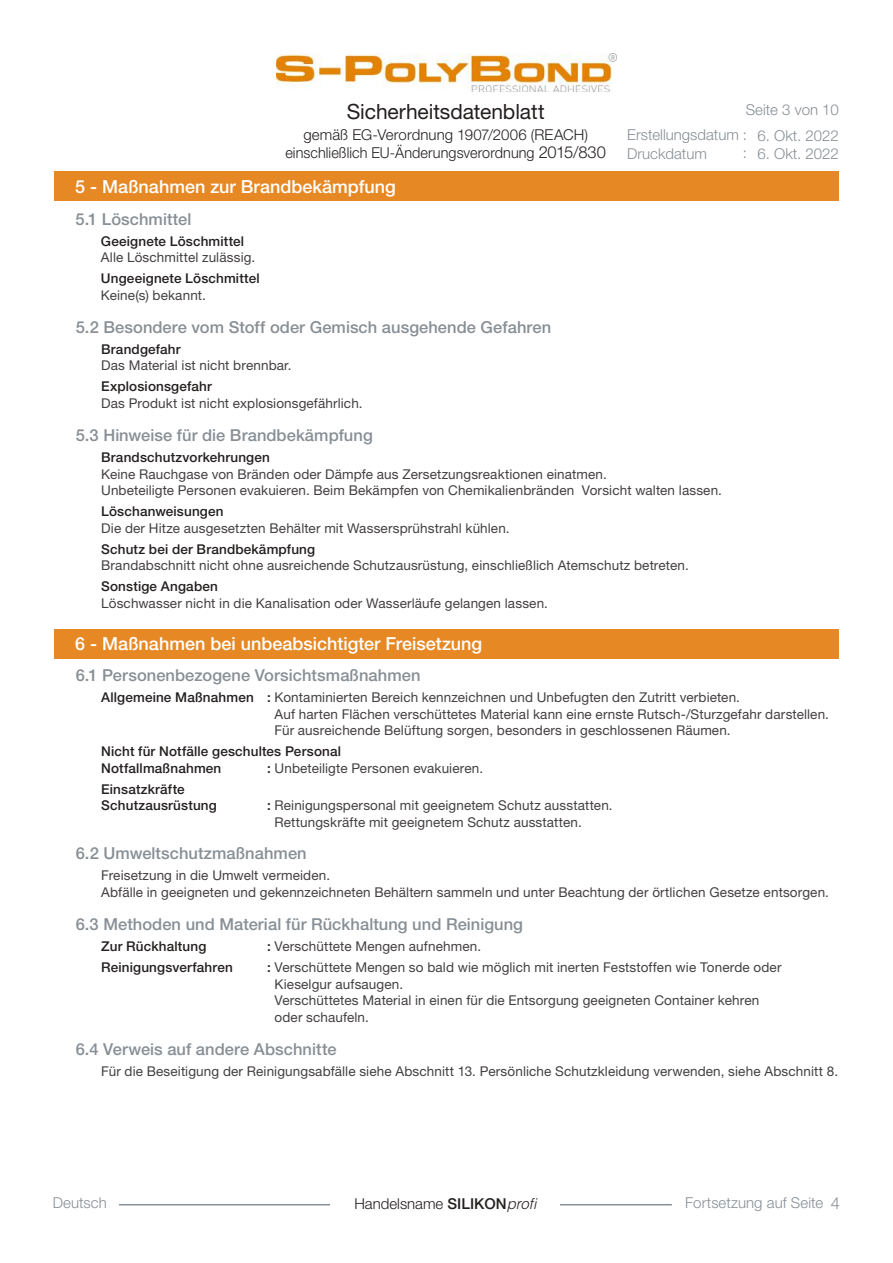
<style>
.page{position:relative;width:893px;height:1263px;background:#fff}
.page>*{position:absolute;margin:0;border:0;box-sizing:border-box;transform-origin:0 0}
.t1{font:21px "Helvetica Neue LT Std";letter-spacing:-.005em;color:#241f1f}
.t2{font:500 18px "Helvetica Neue LT Std";color:#fff}
.t3{font:500 16.5px "Helvetica Neue LT Std";letter-spacing:.005em;color:#888f95}
.t4{font:300 16.5px "Helvetica Neue LT Std";color:#888f95}
.t5{font:300 15px/18px "Helvetica Neue LT Std";letter-spacing:.005em;color:#241f1f;text-align:center}
.t6{font:300 15px/25.3px "Helvetica Neue LT Std";color:#888f95}
.t7{font:13.5px/16.5px "Helvetica Neue LT Std";letter-spacing:.01em;color:#444041}
.t8{font:500 13.5px/16.5px "Helvetica Neue LT Std";letter-spacing:.01em;color:#241f1f}
.s1{font-size:16.5px}
.s2{font-weight:500;color:#241f1f}
.s3{font-weight:500}
.s4{font-family:"Helvetica LT Std";font-style:italic}
</style>
<div class="page">
<img style="left:276px;top:53px;width:341px;height:39px">
<hr style="left:119px;top:1204px;width:553px;height:1px;background:#888f95">
<div style="left:331px;top:1198px;width:229px;height:30px;background:#fff"></div>
<div style="left:54px;top:171px;width:785px;height:30px;background:#e68925"></div>
<div style="left:54px;top:629px;width:785px;height:30px;background:#e68925"></div>
<h1 class="t1" style="left:347px;top:99px;width:199px">Sicherheitsdatenblatt</h1>
<p class="t5" style="left:285px;top:126px;width:322px">gemäß EG-Verordnung 1907/2006 (REACH) einschließlich EU-Änderungsverordnung <span class="s1">2015/830</span></p>
<h2 class="t2" style="left:75px;top:176px;width:322px">5 - Maßnahmen zur Brandbekämpfung</h2>
<p class="t3" style="left:75px;top:209px;width:118px">5.1 Löschmittel</p>
<p class="t8" style="left:101px;top:233px;width:145px">Geeignete Löschmittel</p>
<p class="t7" style="left:101px;top:249px;width:156px">Alle Löschmittel zulässig.</p>
<p class="t8" style="left:101px;top:270px;width:160px">Ungeeignete Löschmittel</p>
<p class="t7" style="left:101px;top:286px;width:107px">Keine(s) bekannt.</p>
<p class="t3" style="left:76px;top:317px;width:477px">5.2 Besondere vom Stoff oder Gemisch ausgehende Gefahren</p>
<p class="t8" style="left:101px;top:340px;width:81px">Brandgefahr</p>
<p class="t7" style="left:101px;top:357px;width:192px">Das Material ist nicht brennbar.</p>
<p class="t8" style="left:101px;top:378px;width:112px">Explosionsgefahr</p>
<p class="t7" style="left:101px;top:394px;width:263px">Das Produkt ist nicht explosionsgefährlich.</p>
<p class="t6" style="left:627px;top:97px;width:213px;text-indent:119px">Seite 3 von 10<br>Erstellungsdatum :</p>
<p class="t6" style="left:627px;top:140px;width:81px">Druckdatum</p>
<p class="t6" style="left:743px;top:140px;width:6px">:</p>
<p class="t6" style="left:757px;top:122px;width:83px">6. Okt. 2022</p>
<p class="t6" style="left:757px;top:140px;width:83px">6. Okt. 2022</p>
<p class="t3" style="left:76px;top:425px;width:299px">5.3 Hinweise für die Brandbekämpfung</p>
<p class="t8" style="left:101px;top:449px;width:170px">Brandschutzvorkehrungen</p>
<p class="t7" style="left:101px;top:465px;width:622px">Keine Rauchgase von Bränden oder Dämpfe aus Zersetzungsreaktionen einatmen.<br>Unbeteiligte Personen evakuieren. Beim Bekämpfen von Chemikalienbränden Vorsicht walten lassen.</p>
<p class="t8" style="left:101px;top:503px;width:124px">Löschanweisungen</p>
<p class="t7" style="left:101px;top:519px;width:410px">Die der Hitze ausgesetzten Behälter mit Wassersprühstrahl kühlen.</p>
<p class="t8" style="left:101px;top:540px;width:215px">Schutz bei der Brandbekämpfung</p>
<p class="t7" style="left:101px;top:557px;width:589px">Brandabschnitt nicht ohne ausreichende Schutzausrüstung, einschließlich Atemschutz betreten.</p>
<p class="t8" style="left:101px;top:578px;width:118px">Sonstige Angaben</p>
<p class="t7" style="left:101px;top:594px;width:448px">Löschwasser nicht in die Kanalisation oder Wasserläufe gelangen lassen.</p>
<h2 class="t2" style="left:75px;top:633px;width:408px">6 - Maßnahmen bei unbeabsichtigter Freisetzung</h2>
<p class="t3" style="left:76px;top:666px;width:346px">6.1 Personenbezogene Vorsichtsmaßnahmen</p>
<p class="t7" style="left:275px;top:689px;width:556px;text-indent:-173px"><span class="s2">Allgemeine Maßnahmen :</span> Kontaminierten Bereich kennzeichnen und Unbefugten den Zutritt verbieten.<br>Auf harten Flächen verschüttetes Material kann eine ernste Rutsch-/Sturzgefahr darstellen.<br>Für ausreichende Belüftung sorgen, besonders in geschlossenen Räumen.</p>
<p class="t8" style="left:101px;top:743px;width:241px">Nicht für Notfälle geschultes Personal<br>Notfallmaßnahmen</p>
<p class="t7" style="left:267px;top:760px;width:218px"><span class="s2">:</span> Unbeteiligte Personen evakuieren.</p>
<p class="t8" style="left:101px;top:781px;width:117px">Einsatzkräfte<br>Schutzausrüstung</p>
<p class="t7" style="left:275px;top:797px;width:340px;text-indent:-8px"><span class="s2">:</span> Reinigungspersonal mit geeignetem Schutz ausstatten.<br>Rettungskräfte mit geeignetem Schutz ausstatten.</p>
<p class="t3" style="left:76px;top:843px;width:233px">6.2 Umweltschutzmaßnahmen</p>
<p class="t7" style="left:101px;top:867px;width:729px">Freisetzung in die Umwelt vermeiden.<br>Abfälle in geeigneten und gekennzeichneten Behältern sammeln und unter Beachtung der örtlichen Gesetze entsorgen.</p>
<p class="t3" style="left:76px;top:914px;width:449px">6.3 Methoden und Material für Rückhaltung und Reinigung</p>
<p class="t8" style="left:101px;top:938px;width:107px">Zur Rückhaltung</p>
<p class="t7" style="left:267px;top:938px;width:216px"><span class="s2">:</span> Verschüttete Mengen aufnehmen.</p>
<p class="t8" style="left:101px;top:959px;width:133px">Reinigungsverfahren</p>
<p class="t7" style="left:275px;top:959px;width:508px;text-indent:-8px"><span class="s2">:</span> Verschüttete Mengen so bald wie möglich mit inerten Feststoffen wie Tonerde oder Kieselgur aufsaugen.<br>Verschüttetes Material in einen für die Entsorgung geeigneten Container kehren oder schaufeln.</p>
<p class="t3" style="left:76px;top:1039px;width:262px">6.4 Verweis auf andere Abschnitte</p>
<p class="t7" style="left:101px;top:1063px;width:738px">Für die Beseitigung der Reinigungsabfälle siehe Abschnitt 13. Persönliche Schutzkleidung verwenden, siehe Abschnitt 8.</p>
<p class="t6" style="left:53px;top:1190px;width:56px">Deutsch</p>
<p class="t5" style="left:354px;top:1194px;width:183px">Handelsname <span class="s3">SILIKON</span><span class="s4">profi</span></p>
<p class="t6" style="left:685px;top:1190px;width:139px">Fortsetzung auf Seite</p>
<p class="t4" style="left:831px;top:1193px;width:11px">4</p>
</div>
